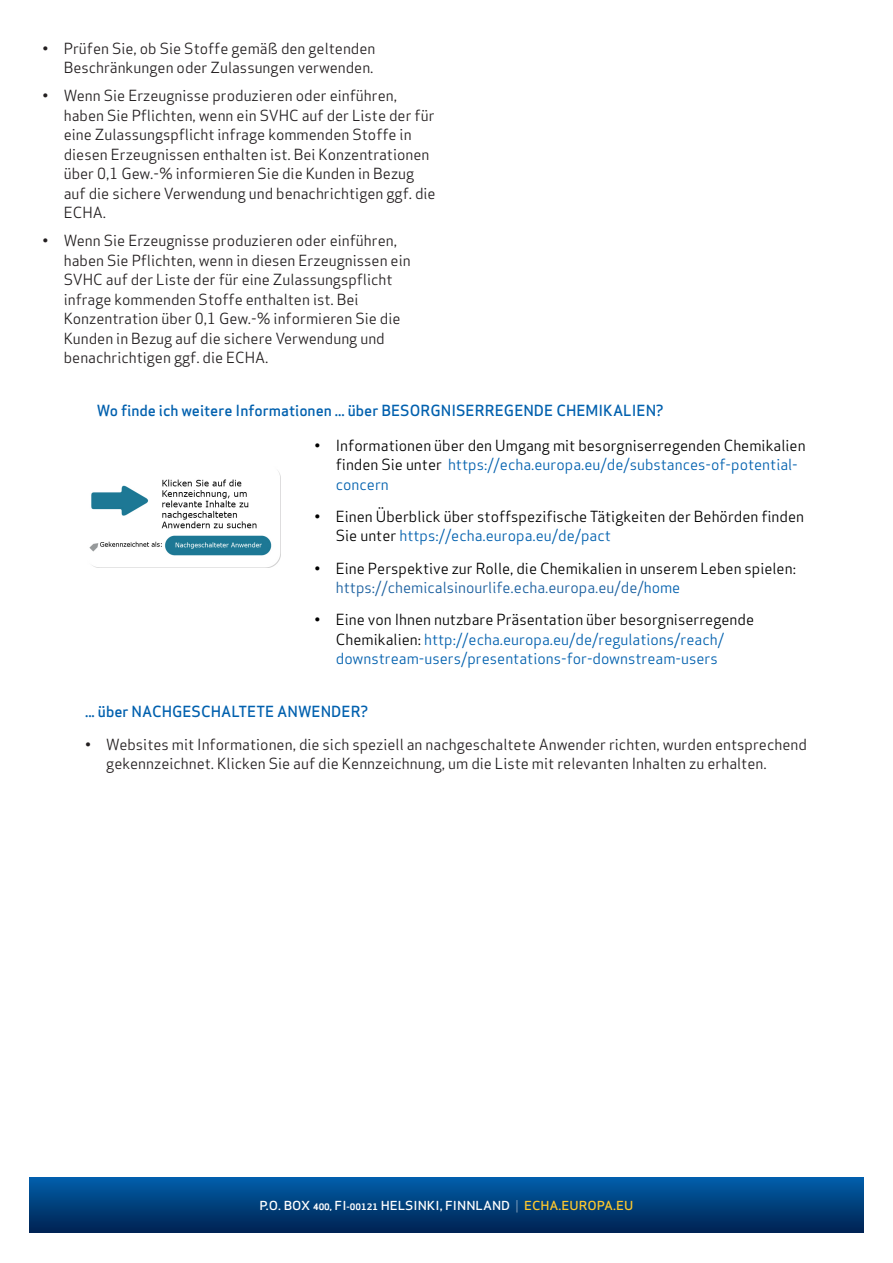
<style>
.page{position:relative;width:893px;height:1263px;background:#fff}
.page>*{position:absolute;margin:0;border:0;box-sizing:border-box;transform-origin:0 0}
.t1{font:15px/19.5px "Apex Sans";color:#231f20}
.t2{font:15px/19.5px "Apex Sans";color:#000}
.t3{font:15px/19.5px "Apex Sans";color:#0160ae}
.Headline_2_CAPS_blue{font:500 15px "Apex Sans";color:#0160ae}
.t4{font:500 12.15px "Apex Sans";color:#fff;scale:1.08 1}
.s1{color:#0160ae}
.s2{color:#175d9e}
.s3{color:#000}
.s4{font-weight:700;font-size:8.7px}
.s5{font-weight:700;font-size:8.25px}
.s6{font-weight:300}
.s7{color:#fec82d}
</style>
<div class="page">
<svg style="left:30px;top:1177px;width:833px;height:55px;background:#00407e"></svg>
<img style="left:89px;top:471px;width:191px;height:96px">
<p class="t1" style="left:43px;top:37px;width:334px;text-align:right">• Prüfen Sie, ob Sie Stoffe gemäß den geltenden<br>Beschränkungen oder Zulassungen verwenden.</p>
<p class="t1" style="left:64px;top:85px;width:373px;text-indent:-21px">• Wenn Sie Erzeugnisse produzieren oder einführen, haben Sie Pflichten, wenn ein SVHC auf der Liste der für eine Zulassungspflicht infrage kommenden Stoffe in diesen Erzeugnissen enthalten ist. Bei Konzentrationen über 0,1 Gew.-% informieren Sie die Kunden in Bezug auf die sichere Verwendung und benachrichtigen ggf. die ECHA.</p>
<p class="t1" style="left:64px;top:230px;width:348px;text-indent:-21px">• Wenn Sie Erzeugnisse produzieren oder einführen, haben Sie Pflichten, wenn in diesen Erzeugnissen ein SVHC auf der Liste der für eine Zulassungspflicht infrage kommenden Stoffe enthalten ist. Bei Konzentration über 0,1 Gew.-% informieren Sie die Kunden in Bezug auf die sichere Verwendung und benachrichtigen ggf. die ECHA.</p>
<p class="Headline_2_CAPS_blue" style="left:97px;top:398px;width:568px">Wo finde ich weitere Informationen ... über BESORGNISERREGENDE CHEMIKALIEN?</p>
<p class="t2" style="left:336px;top:434px;width:471px;text-indent:-21px">• Informationen über den Umgang mit besorgniserregenden Chemikalien finden Sie unter <span class="s1">https://echa.europa.eu/de/substances-of-potential&shy;concern</span></p>
<p class="t2" style="left:336px;top:505px;width:470px;text-indent:-21px">• Einen Überblick über stoffspezifische Tätigkeiten der Behörden finden<br>Sie unter <span class="s1">https://echa.europa.eu/de/pact</span></p>
<p class="t2" style="left:336px;top:557px;width:462px;text-indent:-21px">• Eine Perspektive zur Rolle, die Chemikalien in unserem Leben spielen: <span class="s2">https://chemicalsinourlife.echa.europa.eu/de/</span><span class="s1">home</span></p>
<p class="t3" style="left:336px;top:609px;width:420px;text-indent:-21px"><span class="s3">• Eine von Ihnen nutzbare Präsentation über besorgniserregende<br>Chemikalien:</span> http://echa.europa.eu/de/regulations/reach/ downstream-users/presentations-for-downstream-users</p>
<p class="Headline_2_CAPS_blue" style="left:85px;top:698px;width:285px">... über NACHGESCHALTETE ANWENDER?</p>
<p class="t1" style="left:106px;top:733px;width:702px;text-indent:-21px">• Websites mit Informationen, die sich speziell an nachgeschaltete Anwender richten, wurden entsprechend gekennzeichnet. Klicken Sie auf die Kennzeichnung, um die Liste mit relevanten Inhalten zu erhalten.</p>
<p class="t4" style="left:260px;top:1194px;width:348px">P.O. BOX <span class="s4">400,</span> FI<span class="s5">-</span><span class="s4">00121</span> HELSINKI, FINNLAND <span class="s6">|</span> <span class="s7">ECHA.EUROPA.EU</span></p>
</div>
